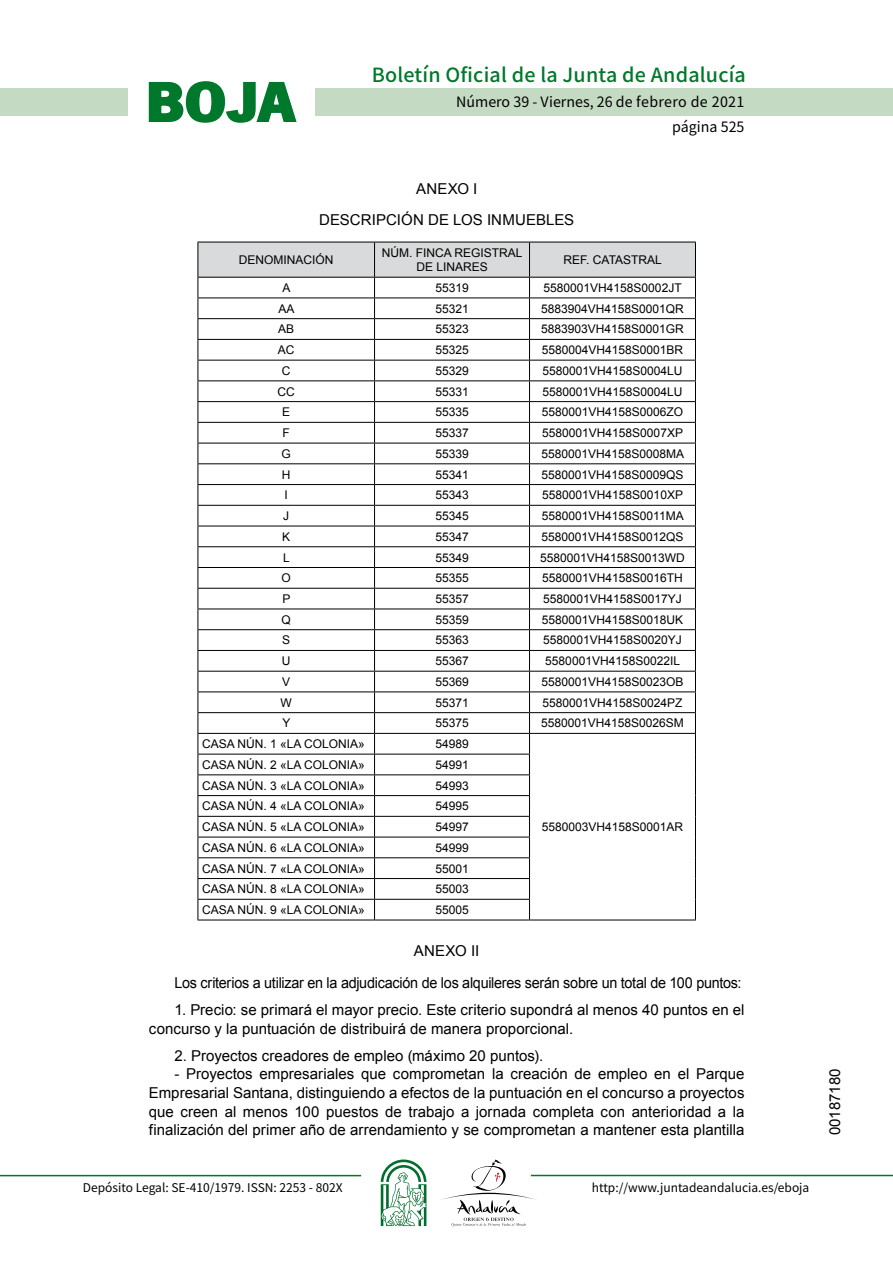
<style>
.page{position:relative;width:893px;height:1263px;background:#fff}
.page>*{position:absolute;margin:0;border:0;box-sizing:border-box;transform-origin:0 0}
.t1{font:700 57.75px "News Got T";color:#00782c;scale:1.14 1}
.t2{font:500 19.5px "Noto Sans HK";letter-spacing:.01em;color:#00782c}
.t3{font:15px/18.6px "Arial";color:#000}
.t4{font:15px/31.3px "Arial";letter-spacing:-.02em;color:#000}
.t5{font:14.25px/24.5px "Noto Sans HK";color:#000;text-align:right}
.t6{font:12px "Arial";color:#000}
.t7{font:12px "Noto Sans HK";color:#000}
</style>
<div class="page">
<div style="left:315px;top:88px;width:577px;height:28px;background:#c5dac3"></div>
<div style="left:0;top:88px;width:128px;height:28px;background:#c5dac3"></div>
<hr style="left:0;top:1175px;width:361px;height:1px;background:#00782c">
<hr style="left:531px;top:1175px;width:361px;height:1px;background:#00782c">
<svg style="left:148px;top:81px;width:149px;height:42px"></svg>
<svg style="left:442px;top:1159px;width:100px;height:67px"></svg>
<svg style="left:381px;top:1160px;width:45px;height:66px"></svg>
<svg style="left:197px;top:242px;width:499px;height:678px"></svg>
<hr style="left:197px;top:920px;width:177px;height:1px;background:#000">
<hr style="left:374px;top:920px;width:155px;height:1px;background:#000">
<hr style="left:529px;top:920px;width:166px;height:1px;background:#000">
<h1 class="t1" style="left:145px;top:68px;width:133px">BOJA</h1>
<h2 class="t2" style="left:372px;top:64px;width:375px">Boletín Oficial de la Junta de Andalucía</h2>
<p class="t5" style="left:456px;top:90px;width:290px">Número 39 - Viernes, 26 de febrero de 2021 página 525</p>
<p class="t3" style="left:416px;top:180px;width:63px">ANEXO I</p>
<p class="t3" style="left:319px;top:210px;width:21px">Descripci</p>
<p class="t3" style="left:401px;top:210px;width:63px">ónde los</p>
<p class="t3" style="left:487px;top:210px;width:16px">Inmuebles</p>
<p class="t6" style="left:239px;top:252px;width:96px">DENOMINACIÓN</p>
<p class="t6" style="left:382px;top:245px;width:43px">Núm. finca</p>
<p class="t6" style="left:454px;top:245px;width:9px">registral</p>
<p class="t6" style="left:416px;top:259px;width:35px">de Linares</p>
<p class="t6" style="left:563px;top:252px;width:47px">Ref. Catastral</p>
<p class="t6" style="left:282px;top:280px;width:10px">A</p>
<p class="t6" style="left:435px;top:280px;width:35px">55319</p>
<p class="t6" style="left:543px;top:280px;width:140px">5580001VH4158S0002JT</p>
<p class="t6" style="left:278px;top:301px;width:18px">AA</p>
<p class="t6" style="left:435px;top:301px;width:35px">55321</p>
<p class="t6" style="left:541px;top:301px;width:144px">5883904VH4158S0001QR</p>
<p class="t6" style="left:278px;top:321px;width:18px">AB</p>
<p class="t6" style="left:435px;top:321px;width:35px">55323</p>
<p class="t6" style="left:541px;top:321px;width:144px">5883903VH4158S0001GR</p>
<p class="t6" style="left:278px;top:342px;width:18px">AC</p>
<p class="t6" style="left:435px;top:342px;width:35px">55325</p>
<p class="t6" style="left:541px;top:342px;width:143px">5580004VH4158S0001BR</p>
<p class="t6" style="left:282px;top:363px;width:10px">C</p>
<p class="t6" style="left:435px;top:363px;width:35px">55329</p>
<p class="t6" style="left:542px;top:363px;width:142px">5580001VH4158S0004LU</p>
<p class="t6" style="left:277px;top:384px;width:19px">CC</p>
<p class="t6" style="left:435px;top:384px;width:35px">55331</p>
<p class="t6" style="left:542px;top:384px;width:142px">5580001VH4158S0004LU</p>
<p class="t6" style="left:282px;top:404px;width:10px">E</p>
<p class="t6" style="left:435px;top:404px;width:35px">55335</p>
<p class="t6" style="left:541px;top:404px;width:143px">5580001VH4158S0006ZO</p>
<p class="t6" style="left:282px;top:425px;width:9px">F</p>
<p class="t6" style="left:435px;top:425px;width:35px">55337</p>
<p class="t6" style="left:542px;top:425px;width:142px">5580001VH4158S0007XP</p>
<p class="t6" style="left:281px;top:446px;width:11px">G</p>
<p class="t6" style="left:435px;top:446px;width:35px">55339</p>
<p class="t6" style="left:541px;top:446px;width:144px">5580001VH4158S0008MA</p>
<p class="t6" style="left:282px;top:466px;width:10px">H</p>
<p class="t6" style="left:435px;top:466px;width:35px">55341</p>
<p class="t6" style="left:541px;top:466px;width:144px">5580001VH4158S0009QS</p>
<p class="t6" style="left:284px;top:487px;width:5px">I</p>
<p class="t6" style="left:435px;top:487px;width:35px">55343</p>
<p class="t6" style="left:542px;top:487px;width:142px">5580001VH4158S0010XP</p>
<p class="t6" style="left:283px;top:508px;width:7px">J</p>
<p class="t6" style="left:435px;top:508px;width:35px">55345</p>
<p class="t6" style="left:542px;top:508px;width:143px">5580001VH4158S0011MA</p>
<p class="t6" style="left:282px;top:529px;width:10px">K</p>
<p class="t6" style="left:435px;top:529px;width:35px">55347</p>
<p class="t6" style="left:541px;top:529px;width:144px">5580001VH4158S0012QS</p>
<p class="t6" style="left:283px;top:549px;width:8px">L</p>
<p class="t6" style="left:435px;top:549px;width:35px">55349</p>
<p class="t6" style="left:540px;top:549px;width:146px">5580001VH4158S0013WD</p>
<p class="t6" style="left:281px;top:570px;width:11px">O</p>
<p class="t6" style="left:435px;top:570px;width:35px">55355</p>
<p class="t6" style="left:542px;top:570px;width:142px">5580001VH4158S0016TH</p>
<p class="t6" style="left:282px;top:591px;width:10px">P</p>
<p class="t6" style="left:435px;top:591px;width:35px">55357</p>
<p class="t6" style="left:543px;top:591px;width:140px">5580001VH4158S0017YJ</p>
<p class="t6" style="left:281px;top:612px;width:11px">Q</p>
<p class="t6" style="left:435px;top:612px;width:35px">55359</p>
<p class="t6" style="left:541px;top:612px;width:143px">5580001VH4158S0018UK</p>
<p class="t6" style="left:282px;top:632px;width:10px">S</p>
<p class="t6" style="left:435px;top:632px;width:35px">55363</p>
<p class="t6" style="left:543px;top:632px;width:140px">5580001VH4158S0020YJ</p>
<p class="t6" style="left:282px;top:653px;width:10px">U</p>
<p class="t6" style="left:435px;top:653px;width:35px">55367</p>
<p class="t6" style="left:545px;top:653px;width:136px">5580001VH4158S0022IL</p>
<p class="t6" style="left:282px;top:674px;width:10px">V</p>
<p class="t6" style="left:435px;top:674px;width:35px">55369</p>
<p class="t6" style="left:541px;top:674px;width:144px">5580001VH4158S0023OB</p>
<p class="t6" style="left:280px;top:695px;width:13px">W</p>
<p class="t6" style="left:435px;top:695px;width:35px">55371</p>
<p class="t6" style="left:542px;top:695px;width:142px">5580001VH4158S0024PZ</p>
<p class="t6" style="left:282px;top:715px;width:10px">Y</p>
<p class="t6" style="left:435px;top:715px;width:35px">55375</p>
<p class="t6" style="left:541px;top:715px;width:144px">5580001VH4158S0026SM</p>
<p class="t6" style="left:202px;top:736px;width:164px">CASA NÚ N. 1 «LA COLONIA»</p>
<p class="t6" style="left:435px;top:736px;width:35px">54989</p>
<p class="t6" style="left:202px;top:757px;width:164px">CASA NÚ N. 2 «LA COLONIA»</p>
<p class="t6" style="left:435px;top:757px;width:35px">54991</p>
<p class="t6" style="left:202px;top:778px;width:164px">CASA NÚ N. 3 «LA COLONIA»</p>
<p class="t6" style="left:435px;top:778px;width:35px">54993</p>
<p class="t6" style="left:202px;top:798px;width:164px">CASA NÚ N. 4 «LA COLONIA»</p>
<p class="t6" style="left:435px;top:798px;width:35px">54995</p>
<p class="t6" style="left:202px;top:819px;width:164px">CASA NÚ N. 5 «LA COLONIA»</p>
<p class="t6" style="left:435px;top:819px;width:35px">54997</p>
<p class="t6" style="left:202px;top:840px;width:164px">CASA NÚ N. 6 «LA COLONIA»</p>
<p class="t6" style="left:435px;top:840px;width:35px">54999</p>
<p class="t6" style="left:202px;top:860px;width:164px">CASA NÚ N. 7 «LA COLONIA»</p>
<p class="t6" style="left:435px;top:860px;width:35px">55001</p>
<p class="t6" style="left:202px;top:881px;width:164px">CASA NÚ N. 8 «LA COLONIA»</p>
<p class="t6" style="left:435px;top:881px;width:35px">55003</p>
<p class="t6" style="left:202px;top:902px;width:164px">CASA NÚ N. 9 «LA COLONIA»</p>
<p class="t6" style="left:435px;top:902px;width:35px">55005</p>
<p class="t4" style="left:174px;top:936px;width:568px;text-indent:239px">ANEXO II<br>Los criterios a utilizar en la adjudicación de los alquileres serán sobre un total de 100 puntos:</p>
<p class="t3" style="left:149px;top:1001px;width:597px;text-indent:26px">1. Precio: se primará el mayor precio. Este criterio supondrá al menos 40 puntos en el concurso y la puntuación de distribuirá de manera proporcional.</p>
<p class="t3" style="left:174px;top:1046px;width:370px">2. Proyectos creadores de empleo (máximo 20 puntos).</p>
<p class="t3" style="left:149px;top:1065px;width:597px;text-align:justify;text-indent:26px">- Proyectos empresariales que comprometan la creación de empleo en el Parque Empresarial Santana, distinguiendo a efectos de la puntuación en el concurso a proyectos que creen al menos 100 puestos de trabajo a jornada completa con anterioridad a la finalización del primer año de arrendamiento y se comprometan a mantener esta plantilla</p>
<p class="t3" style="left:825px;top:1135px;width:68px;rotate:-90deg">00187180</p>
<p class="t6" style="left:541px;top:819px;width:143px">5580003VH4158S0001AR</p>
<p class="t7" style="left:83px;top:1181px;width:261px">Depósito Legal: SE-410/1979. ISSN: 2253 - 802X</p>
<p class="t7" style="left:592px;top:1181px;width:219px">http://www.juntadeandalucia.es/eboja</p>
</div>
